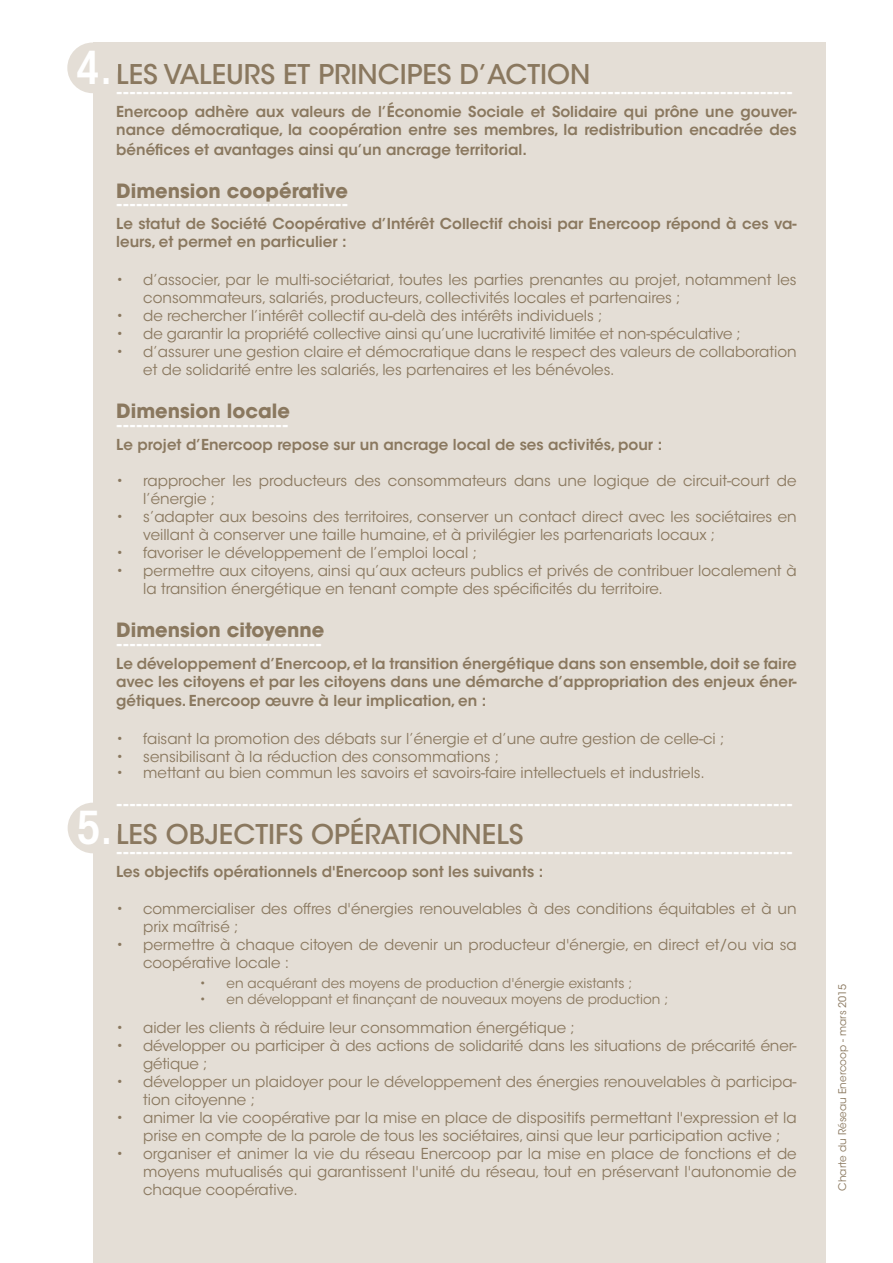
<style>
.page{position:relative;width:893px;height:1263px;background:#fff}
.page>*{position:absolute;margin:0;border:0;box-sizing:border-box;transform-origin:0 0}
.t1{font:600 condensed 45px "ITC Avant Garde Std";color:#fff}
.t2{font:500 27px "ITC Avant Garde Std";color:#8a785f}
.t3{font:600 condensed 21px "ITC Avant Garde Std";color:#fff}
.t4{font:700 19.5px "ITC Avant Garde Std";color:#8a785f}
.t5{font:15px/18px "ITC Avant Garde Std";color:#8a785f}
.t6{font:600 15px/18px "ITC Avant Garde Std";color:#8a785f}
.t7{font:13.5px "ITC Avant Garde Std";color:#8a785f}
.t8{font:10.5px "ITC Avant Garde Std";color:#8a785f}
</style>
<div class="page">
<div style="left:93px;top:43px;width:733px;height:1220px;background:#e4ded6"></div>
<div style="left:67px;top:43px;width:51px;height:50px;background:#e4ded6;border-radius:50%"></div>
<div style="left:68px;top:803px;width:50px;height:50px;background:#e4ded6;border-radius:50%"></div>
<p class="t1" style="left:76px;top:39px;width:38px">4.</p>
<p class="t2" style="left:116px;top:57px;width:476px">LES VALEURS ET PRINCIPES D’ACTION</p>
<p class="t3" style="left:116px;top:78px;width:678px">------------------------------------------------------------------------------------------------------</p>
<p class="t6" style="left:116px;top:102px;width:682px">Enercoop adhère aux valeurs de l’Économie Sociale et Solidaire qui prône une gouver&shy;nance démocratique, la coopération entre ses membres, la redistribution encadrée des</p>
<p class="t6" style="left:116px;top:140px;width:412px">bénéfices et avantages ainsi qu’un ancrage territorial.</p>
<p class="t4" style="left:116px;top:178px;width:233px">Dimension coopérative</p>
<p class="t3" style="left:116px;top:191px;width:234px">-----------------------------------</p>
<p class="t6" style="left:116px;top:215px;width:682px">Le statut de Société Coopérative d’Intérêt Collectif choisi par Enercoop répond à ces va&shy;leurs, et permet en particulier :</p>
<p class="t5" style="left:143px;top:271px;width:655px;text-indent:-27px">• d’associer, par le multi-sociétariat, toutes les parties prenantes au projet, notamment les consommateurs, salariés, producteurs, collectivités locales et partenaires ;</p>
<p class="t5" style="left:116px;top:307px;width:488px">• de rechercher l’intérêt collectif au-delà des intérêts individuels ;</p>
<p class="t5" style="left:116px;top:325px;width:626px">• de garantir la propriété collective ainsi qu’une lucrativité limitée et non-spéculative ;</p>
<p class="t5" style="left:143px;top:343px;width:655px;text-indent:-27px">• d’assurer une gestion claire et démocratique dans le respect des valeurs de collaboration et de solidarité entre les salariés, les partenaires et les bénévoles.</p>
<p class="t4" style="left:116px;top:398px;width:175px">Dimension locale</p>
<p class="t3" style="left:116px;top:411px;width:174px">--------------------------</p>
<p class="t6" style="left:116px;top:435px;width:547px">Le projet d’Enercoop repose sur un ancrage local de ses activités, pour :</p>
<p class="t5" style="left:143px;top:472px;width:655px;text-indent:-27px">• rapprocher les producteurs des consommateurs dans une logique de circuit-court de l’énergie ;</p>
<p class="t5" style="left:143px;top:508px;width:655px;text-indent:-27px">• s’adapter aux besoins des territoires, conserver un contact direct avec les sociétaires en veillant à conserver une taille humaine, et à privilégier les partenariats locaux ;</p>
<p class="t5" style="left:116px;top:544px;width:362px">• favoriser le développement de l’emploi local ;</p>
<p class="t5" style="left:143px;top:562px;width:655px;text-indent:-27px">• permettre aux citoyens, ainsi qu’aux acteurs publics et privés de contribuer localement à la transition énergétique en tenant compte des spécificités du territoire.</p>
<p class="t4" style="left:116px;top:617px;width:210px">Dimension citoyenne</p>
<p class="t3" style="left:116px;top:630px;width:207px">-------------------------------</p>
<p class="t6" style="left:116px;top:654px;width:682px">Le développement d’Enercoop, et la transition énergétique dans son ensemble, doit se faire avec les citoyens et par les citoyens dans une démarche d’appropriation des enjeux éner-</p>
<p class="t6" style="left:116px;top:692px;width:372px">gétiques. Enercoop œuvre à leur implication, en :</p>
<p class="t5" style="left:116px;top:730px;width:610px">• faisant la promotion des débats sur l’énergie et d’une autre gestion de celle-ci ;</p>
<p class="t5" style="left:116px;top:748px;width:384px">• sensibilisant à la réduction des consommations ;</p>
<p class="t5" style="left:116px;top:764px;width:590px">• mettant au bien commun les savoirs et savoirs-faire intellectuels et industriels.</p>
<p class="t3" style="left:116px;top:790px;width:678px">------------------------------------------------------------------------------------------------------</p>
<p class="t2" style="left:116px;top:817px;width:409px">LES OBJECTIFS OPÉRATIONNELS</p>
<p class="t3" style="left:116px;top:838px;width:678px">------------------------------------------------------------------------------------------------------</p>
<p class="t6" style="left:116px;top:862px;width:429px">Les objectifs opérationnels d'Enercoop sont les suivants :</p>
<p class="t5" style="left:143px;top:900px;width:655px;text-indent:-27px">• commercialiser des offres d'énergies renouvelables à des conditions équitables et à un prix maîtrisé ;</p>
<p class="t5" style="left:143px;top:936px;width:655px;text-indent:-27px">• permettre à chaque citoyen de devenir un producteur d'énergie, en direct et/ou via sa coopérative locale :</p>
<p class="t7" style="left:200px;top:975px;width:434px">• en acquérant des moyens de production d'énergie existants ;</p>
<p class="t7" style="left:200px;top:991px;width:470px">• en développant et finançant de nouveaux moyens de production ;</p>
<p class="t5" style="left:116px;top:1018px;width:460px">• aider les clients à réduire leur consommation énergétique ;</p>
<p class="t5" style="left:143px;top:1036px;width:655px;text-indent:-27px">• développer ou participer à des actions de solidarité dans les situations de précarité éner&shy;gétique ;</p>
<p class="t5" style="left:143px;top:1072px;width:655px;text-indent:-27px">• développer un plaidoyer pour le développement des énergies renouvelables à participa&shy;tion citoyenne ;</p>
<p class="t5" style="left:143px;top:1108px;width:655px;text-indent:-27px">• animer la vie coopérative par la mise en place de dispositifs permettant l'expression et la prise en compte de la parole de tous les sociétaires, ainsi que leur participation active ;</p>
<p class="t5" style="left:143px;top:1144px;width:655px;text-align:justify;text-indent:-27px">• organiser et animer la vie du réseau Enercoop par la mise en place de fonctions et de moyens mutualisés qui garantissent l'unité du réseau, tout en préservant l'autonomie de chaque coopérative.</p>
<p class="t1" style="left:76px;top:799px;width:38px">5.</p>
<p class="t8" style="left:836px;top:1191px;width:209px;rotate:-90deg">Charte du Réseau Enercoop - mars 2015</p>
</div>
